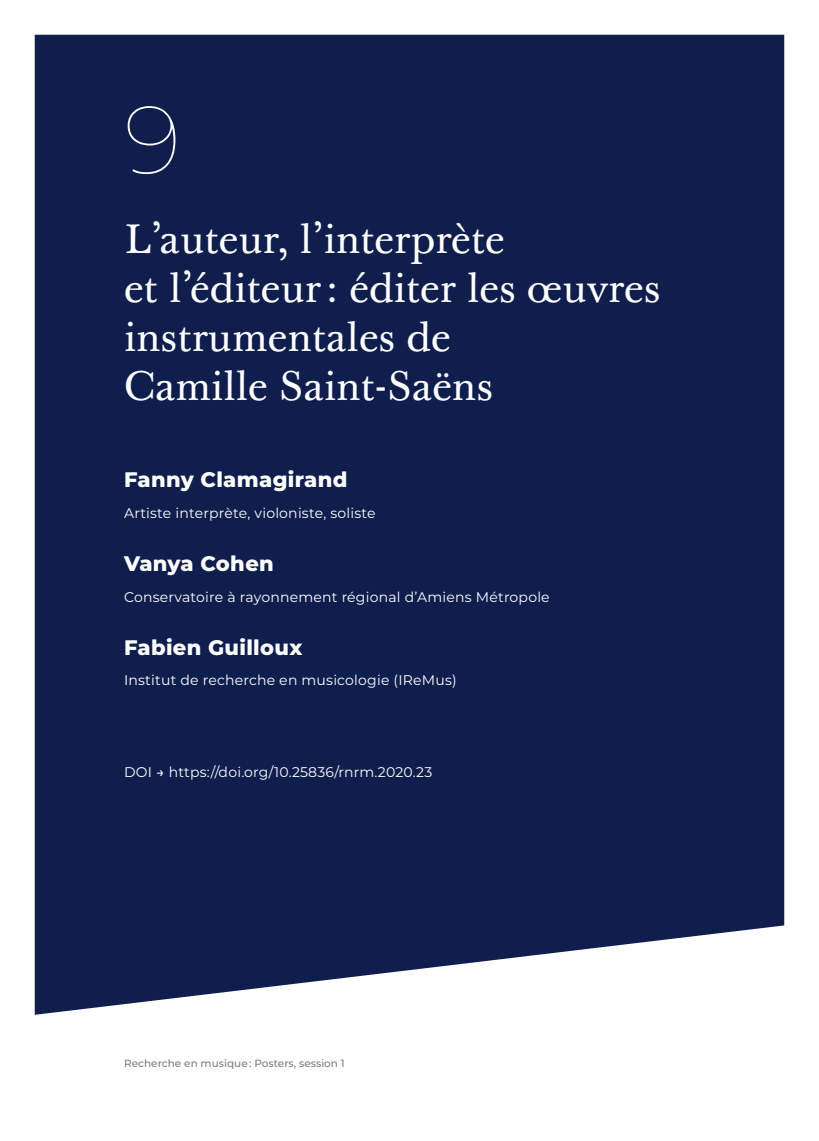
<style>
.page{position:relative;width:819px;height:1141px;background:#fff}
.page>*{position:absolute;margin:0;border:0;box-sizing:border-box;transform-origin:0 0}
._11_chiffre{font:100 96.25px "Montserrat";color:#fff}
._12_titre_blanc{font:40.25px/49px "Baskerville 10 Pro";color:#fff}
._13_auteur_blanc{font:800 21px "Montserrat";letter-spacing:.015em;color:#fff}
._15_grade_blanc{font:14px "Montserrat";letter-spacing:.015em;color:#fff}
.t1{font:500 10.5px "Montserrat";color:#797f84}
.s1{font-weight:500}
</style>
<div class="page">
<div style="left:35px;top:35px;width:749px;height:980px;background:#0f1e4d"></div>
<p class="_11_chiffre" style="left:124px;top:76px;width:58px">9</p>
<p class="_12_titre_blanc" style="left:124px;top:217px;width:538px">L’auteur, l’interprète<br>et l’éditeur : éditer les œuvres instrumentales de<br>Camille Saint-Saëns</p>
<p class="_13_auteur_blanc" style="left:124px;top:464px;width:225px">Fanny Clamagirand</p>
<p class="_15_grade_blanc" style="left:124px;top:503px;width:253px">Artiste interprète, violoniste, soliste</p>
<p class="_13_auteur_blanc" style="left:124px;top:548px;width:151px">Vanya Cohen</p>
<p class="_15_grade_blanc" style="left:124px;top:587px;width:427px">Conservatoire à rayonnement régional d’Amiens Métropole</p>
<p class="_13_auteur_blanc" style="left:124px;top:632px;width:180px">Fabien Guilloux</p>
<p class="_15_grade_blanc" style="left:124px;top:671px;width:334px">Institut de recherche en musicologie (IReMus)</p>
<p class="_15_grade_blanc" style="left:124px;top:762px;width:310px">DOI <span class="s1">→</span> https://doi.org/10.25836/rnrm.2020.23</p>
<p class="t1" style="left:124px;top:1055px;width:222px">Recherche en musique : Posters, session 1</p>
</div>
